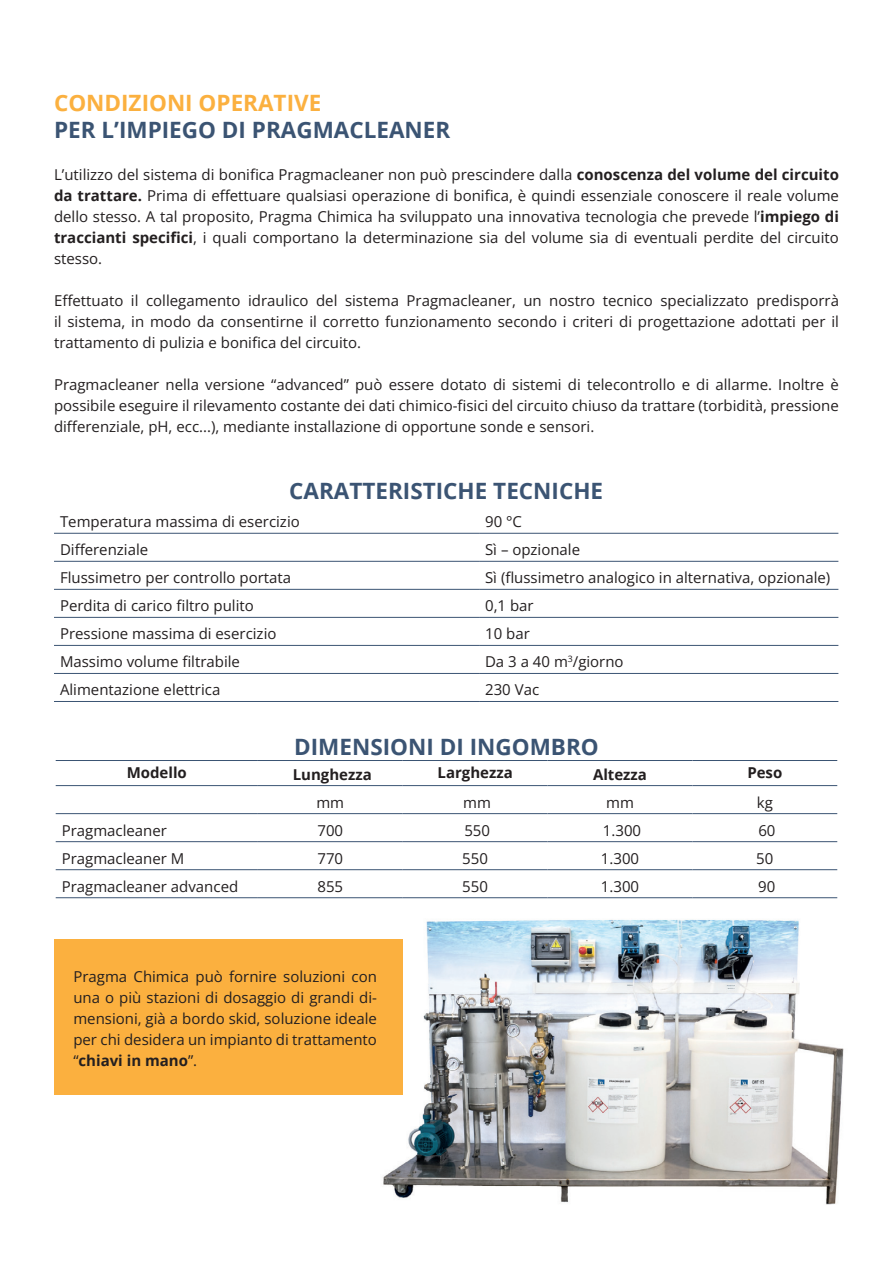
<style>
.page{position:relative;width:893px;height:1263px;background:#fff}
.page>*{position:absolute;margin:0;border:0;box-sizing:border-box;transform-origin:0 0}
.t1{font:700 22.5px "Open Sans";color:#3b5473}
.t2{font:700 22.5px "Open Sans";color:#fbb03f}
.t3{font:15px/21px "Open Sans";color:#231f20;text-align:justify}
.t4{font:700 15px "Open Sans";color:#231f20}
.s1{font-weight:700}
</style>
<div class="page">
<img style="left:383px;top:919px;width:461px;height:286px">
<div style="left:54px;top:939px;width:349px;height:156px;background:#fbb03f"></div>
<hr style="left:54px;top:701px;width:425px;height:1px;background:#3b5473">
<hr style="left:479px;top:701px;width:359px;height:1px;background:#3b5473">
<hr style="left:54px;top:533px;width:425px;height:1px;background:#3b5473">
<hr style="left:479px;top:533px;width:359px;height:1px;background:#3b5473">
<hr style="left:54px;top:561px;width:425px;height:1px;background:#3b5473">
<hr style="left:479px;top:561px;width:359px;height:1px;background:#3b5473">
<hr style="left:54px;top:589px;width:425px;height:1px;background:#3b5473">
<hr style="left:479px;top:589px;width:359px;height:1px;background:#3b5473">
<hr style="left:54px;top:617px;width:425px;height:1px;background:#3b5473">
<hr style="left:479px;top:617px;width:359px;height:1px;background:#3b5473">
<hr style="left:54px;top:645px;width:425px;height:1px;background:#3b5473">
<hr style="left:479px;top:645px;width:359px;height:1px;background:#3b5473">
<hr style="left:54px;top:673px;width:425px;height:1px;background:#3b5473">
<hr style="left:479px;top:673px;width:359px;height:1px;background:#3b5473">
<hr style="left:56px;top:760px;width:202px;height:1px;background:#3b5473">
<hr style="left:258px;top:760px;width:145px;height:1px;background:#3b5473">
<hr style="left:403px;top:760px;width:145px;height:1px;background:#3b5473">
<hr style="left:548px;top:760px;width:144px;height:1px;background:#3b5473">
<hr style="left:692px;top:760px;width:145px;height:1px;background:#3b5473">
<hr style="left:56px;top:785px;width:202px;height:1px;background:#3b5473">
<hr style="left:258px;top:785px;width:145px;height:1px;background:#3b5473">
<hr style="left:403px;top:785px;width:145px;height:1px;background:#3b5473">
<hr style="left:548px;top:785px;width:144px;height:1px;background:#3b5473">
<hr style="left:692px;top:785px;width:145px;height:1px;background:#3b5473">
<hr style="left:56px;top:813px;width:202px;height:1px;background:#3b5473">
<hr style="left:258px;top:813px;width:145px;height:1px;background:#3b5473">
<hr style="left:403px;top:813px;width:145px;height:1px;background:#3b5473">
<hr style="left:548px;top:813px;width:144px;height:1px;background:#3b5473">
<hr style="left:692px;top:813px;width:145px;height:1px;background:#3b5473">
<hr style="left:56px;top:841px;width:202px;height:1px;background:#3b5473">
<hr style="left:258px;top:841px;width:145px;height:1px;background:#3b5473">
<hr style="left:403px;top:841px;width:145px;height:1px;background:#3b5473">
<hr style="left:548px;top:841px;width:144px;height:1px;background:#3b5473">
<hr style="left:692px;top:841px;width:145px;height:1px;background:#3b5473">
<hr style="left:56px;top:869px;width:202px;height:1px;background:#3b5473">
<hr style="left:258px;top:869px;width:145px;height:1px;background:#3b5473">
<hr style="left:403px;top:869px;width:145px;height:1px;background:#3b5473">
<hr style="left:548px;top:869px;width:144px;height:1px;background:#3b5473">
<hr style="left:692px;top:869px;width:145px;height:1px;background:#3b5473">
<hr style="left:56px;top:897px;width:202px;height:1px;background:#3b5473">
<hr style="left:258px;top:897px;width:145px;height:1px;background:#3b5473">
<hr style="left:403px;top:897px;width:145px;height:1px;background:#3b5473">
<hr style="left:548px;top:897px;width:144px;height:1px;background:#3b5473">
<hr style="left:692px;top:897px;width:145px;height:1px;background:#3b5473">
<p class="t2" style="left:54px;top:87px;width:269px">CONDIZIONI OPERATIVE</p>
<p class="t1" style="left:54px;top:114px;width:398px">PER L’IMPIEGO DI PRAGMACLEANER</p>
<p class="t3" style="left:54px;top:163px;width:786px">L’utilizzo del sistema di bonifica Pragmacleaner non può prescindere dalla <span class="s1">conoscenza del volume del circuito da trattare.</span> Prima di effettuare qualsiasi operazione di bonifica, è quindi essenziale conoscere il reale volume dello stesso. A tal proposito, Pragma Chimica ha sviluppato una innovativa tecnologia che prevede l’<span class="s1">impiego di traccianti specifici</span>, i quali comportano la determinazione sia del volume sia di eventuali perdite del circuito stesso.</p>
<p class="t3" style="left:54px;top:289px;width:786px">Effettuato il collegamento idraulico del sistema Pragmacleaner, un nostro tecnico specializzato predisporrà il sistema, in modo da consentirne il corretto funzionamento secondo i criteri di progettazione adottati per il trattamento di pulizia e bonifica del circuito.</p>
<p class="t3" style="left:54px;top:373px;width:786px">Pragmacleaner nella versione “advanced” può essere dotato di sistemi di telecontrollo e di allarme. Inoltre è possibile eseguire il rilevamento costante dei dati chimico-fisici del circuito chiuso da trattare (torbidità, pressione differenziale, pH, ecc...), mediante installazione di opportune sonde e sensori.</p>
<p class="t1" style="left:289px;top:475px;width:315px">CARATTERISTICHE TECNICHE</p>
<p class="t3" style="left:60px;top:511px;width:241px">Temperatura massima di esercizio</p>
<p class="t3" style="left:485px;top:511px;width:38px">90 °C</p>
<p class="t3" style="left:60px;top:539px;width:90px">Differenziale</p>
<p class="t3" style="left:485px;top:539px;width:97px">Sì – opzionale</p>
<p class="t3" style="left:60px;top:567px;width:233px">Flussimetro per controllo portata</p>
<p class="t3" style="left:485px;top:567px;width:347px">Sì (flussimetro analogico in alternativa, opzionale)</p>
<p class="t3" style="left:60px;top:595px;width:195px">Perdita di carico filtro pulito</p>
<p class="t3" style="left:485px;top:595px;width:50px">0,1 bar</p>
<p class="t3" style="left:60px;top:623px;width:218px">Pressione massima di esercizio</p>
<p class="t3" style="left:485px;top:623px;width:46px">10 bar</p>
<p class="t3" style="left:60px;top:651px;width:182px">Massimo volume filtrabile</p>
<p class="t3" style="left:485px;top:651px;width:140px">Da 3 a 40 m<sup>3</sup>/giorno</p>
<p class="t3" style="left:60px;top:679px;width:162px">Alimentazione elettrica</p>
<p class="t3" style="left:485px;top:679px;width:56px">230 Vac</p>
<p class="t1" style="left:294px;top:730px;width:306px">DIMENSIONI DI INGOMBRO</p>
<p class="t4" style="left:127px;top:762px;width:62px">Modello</p>
<p class="t4" style="left:293px;top:763px;width:81px">Lunghezza</p>
<p class="t4" style="left:438px;top:762px;width:77px">Larghezza</p>
<p class="t4" style="left:593px;top:763px;width:55px">Altezza</p>
<p class="t4" style="left:747px;top:762px;width:37px">Peso</p>
<p class="t3" style="left:316px;top:791px;width:29px">mm</p>
<p class="t3" style="left:463px;top:791px;width:29px">mm</p>
<p class="t3" style="left:606px;top:791px;width:29px">mm</p>
<p class="t3" style="left:757px;top:791px;width:18px">kg</p>
<p class="t3" style="left:62px;top:819px;width:107px">Pragmacleaner</p>
<p class="t3" style="left:317px;top:819px;width:27px">700</p>
<p class="t3" style="left:464px;top:819px;width:27px">550</p>
<p class="t3" style="left:603px;top:819px;width:40px">1.300</p>
<p class="t3" style="left:758px;top:819px;width:19px">60</p>
<p class="t3" style="left:62px;top:847px;width:124px">Pragmacleaner M</p>
<p class="t3" style="left:317px;top:847px;width:27px">770</p>
<p class="t3" style="left:462px;top:847px;width:27px">550</p>
<p class="t3" style="left:601px;top:847px;width:40px">1.300</p>
<p class="t3" style="left:756px;top:847px;width:19px">50</p>
<p class="t3" style="left:62px;top:875px;width:178px">Pragmacleaner advanced</p>
<p class="t3" style="left:317px;top:875px;width:27px">855</p>
<p class="t3" style="left:462px;top:875px;width:27px">550</p>
<p class="t3" style="left:601px;top:875px;width:40px">1.300</p>
<p class="t3" style="left:758px;top:875px;width:19px">90</p>
<p class="t3" style="left:73px;top:965px;width:305px">Pragma Chimica può fornire soluzioni con una o più stazioni di dosaggio di grandi di&shy;mensioni, già a bordo skid, soluzione ideale per chi desidera un impianto di trattamento “<span class="s1">chiavi in mano</span>”.</p>
</div>
